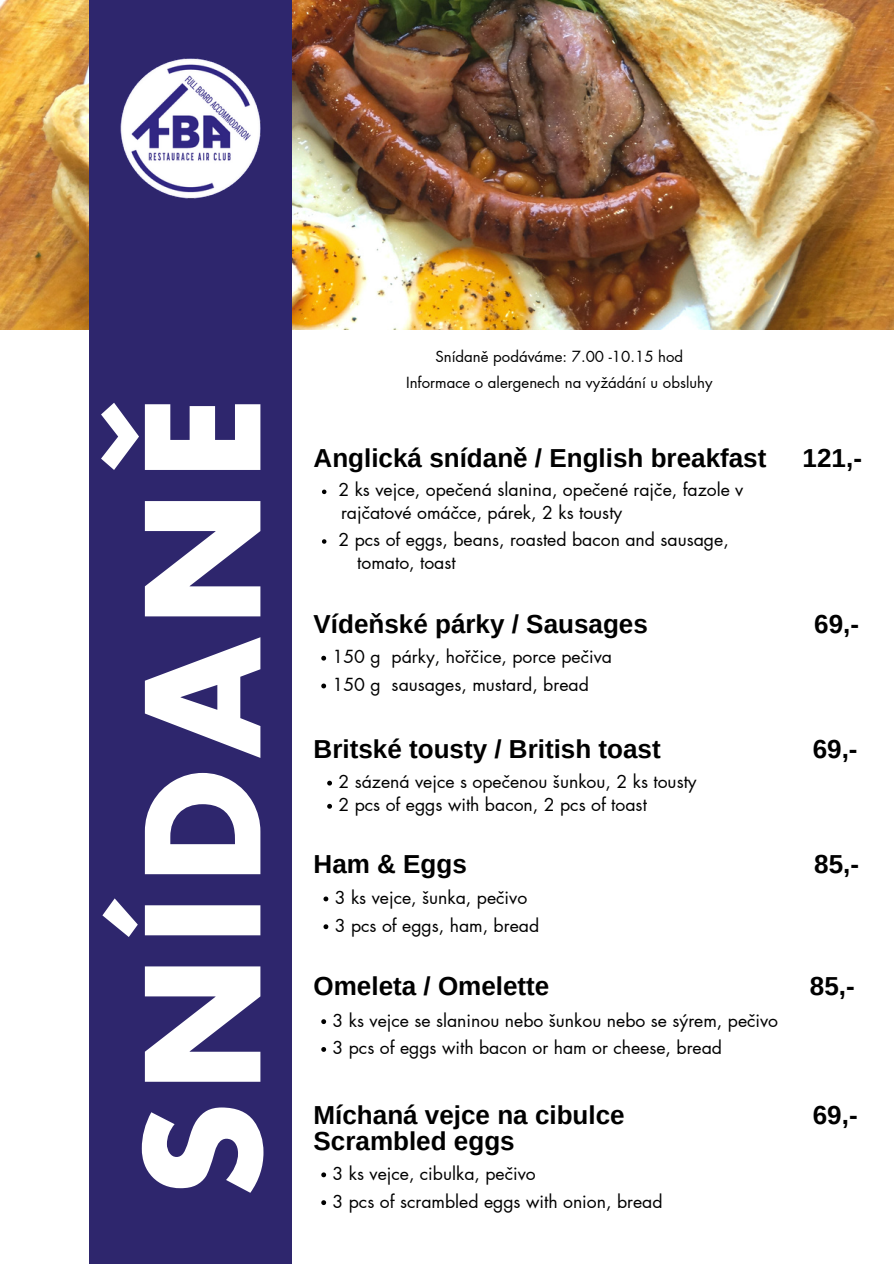
<style>
.page{position:relative;width:894px;height:1264px;background:#fff}
.page>*{position:absolute;margin:0;border:0;box-sizing:border-box;transform-origin:0 0}
.t1{font:700 153.15px "Futura LT Pro";letter-spacing:.075em;color:#fff}
.t2{font:700 25.95px "Arimo";color:#000}
.t3{font:17.55px "Futura LT Pro";color:#000}
.t4{font:15px "Futura LT Pro";color:#000}
</style>
<div class="page">
<img style="left:0;top:0;width:893px;height:329px">
<div style="left:89px;top:0;width:203px;height:1263px;background:#2e266d"></div>
<img style="left:120px;top:58px;width:141px;height:141px">
<svg style="left:322px;top:489px;width:4px;height:5px"></svg>
<svg style="left:321px;top:655px;width:5px;height:5px"></svg>
<svg style="left:327px;top:780px;width:5px;height:5px"></svg>
<svg style="left:327px;top:803px;width:5px;height:5px"></svg>
<svg style="left:323px;top:896px;width:5px;height:5px"></svg>
<svg style="left:321px;top:1019px;width:5px;height:5px"></svg>
<svg style="left:321px;top:1172px;width:5px;height:5px"></svg>
<svg style="left:322px;top:539px;width:4px;height:4px"></svg>
<svg style="left:321px;top:683px;width:5px;height:5px"></svg>
<svg style="left:323px;top:924px;width:5px;height:5px"></svg>
<svg style="left:321px;top:1047px;width:5px;height:4px"></svg>
<svg style="left:321px;top:1200px;width:5px;height:4px"></svg>
<p class="t1" style="left:134px;top:1197px;width:803px;rotate:-90deg">SNÍDANĚ</p>
<p class="t4" style="left:435px;top:350px;width:249px">Snídaně podáváme: 7.00 -10.15 hod</p>
<p class="t4" style="left:406px;top:375px;width:308px">Informace o alergenech na vyžádání u obsluhy</p>
<p class="t2" style="left:313px;top:443px;width:454px">Anglická snídaně / English breakfast</p>
<p class="t2" style="left:802px;top:443px;width:61px">121,-</p>
<p class="t3" style="left:338px;top:482px;width:406px">2 ks vejce, opečená slanina, opečené rajče, fazole v</p>
<p class="t3" style="left:341px;top:504px;width:283px">rajčatové omáčce, párek, 2 ks tousty</p>
<p class="t3" style="left:338px;top:531px;width:392px">2 pcs of eggs, beans, roasted bacon and sausage,</p>
<p class="t3" style="left:357px;top:554px;width:100px">tomato, toast</p>
<p class="t2" style="left:313px;top:609px;width:336px">Vídeňské párky / Sausages</p>
<p class="t2" style="left:814px;top:609px;width:46px">69,-</p>
<p class="t3" style="left:332px;top:648px;width:281px">150 g párky, hořčice, porce pečiva</p>
<p class="t3" style="left:332px;top:676px;width:258px">150 g sausages, mustard, bread</p>
<p class="t2" style="left:313px;top:734px;width:348px">Britské tousty / British toast</p>
<p class="t2" style="left:812px;top:734px;width:46px">69,-</p>
<p class="t3" style="left:338px;top:773px;width:360px">2 sázená vejce s opečenou šunkou, 2 ks tousty</p>
<p class="t3" style="left:338px;top:796px;width:310px">2 pcs of eggs with bacon, 2 pcs of toast</p>
<p class="t2" style="left:313px;top:849px;width:155px">Ham &amp; Eggs</p>
<p class="t2" style="left:814px;top:849px;width:46px">85,-</p>
<p class="t3" style="left:334px;top:889px;width:194px">3 ks vejce, šunka, pečivo</p>
<p class="t3" style="left:334px;top:917px;width:206px">3 pcs of eggs, ham, bread</p>
<p class="t2" style="left:313px;top:971px;width:237px">Omeleta / Omelette</p>
<p class="t2" style="left:809px;top:971px;width:46px">85,-</p>
<p class="t3" style="left:332px;top:1012px;width:447px">3 ks vejce se slaninou nebo šunkou nebo se sýrem, pečivo</p>
<p class="t3" style="left:332px;top:1039px;width:391px">3 pcs of eggs with bacon or ham or cheese, bread</p>
<p class="t2" style="left:313px;top:1100px;width:312px">Míchaná vejce na cibulce</p>
<p class="t2" style="left:812px;top:1100px;width:46px">69,-</p>
<p class="t2" style="left:313px;top:1126px;width:202px">Scrambled eggs</p>
<p class="t3" style="left:332px;top:1165px;width:205px">3 ks vejce, cibulka, pečivo</p>
<p class="t3" style="left:332px;top:1193px;width:331px">3 pcs of scrambled eggs with onion, bread</p>
</div>
